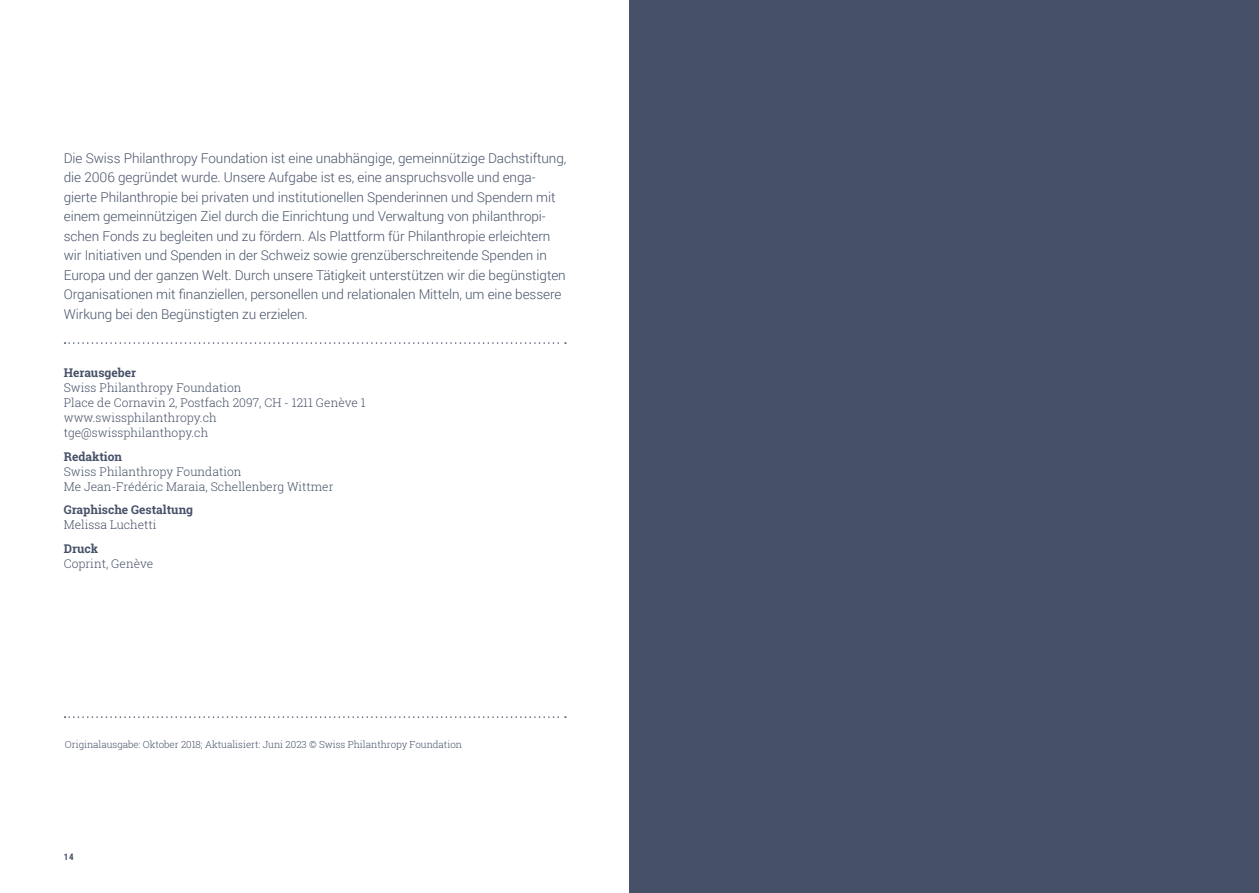
<style>
.page{position:relative;width:1259px;height:893px;background:#fff}
.page>*{position:absolute;margin:0;border:0;box-sizing:border-box;transform-origin:0 0}
.t1{font:300 13.5px/19.5px "Roboto";letter-spacing:-.005em;color:#465168}
.t2{font:300 12px/15px "Roboto Slab";color:#465168}
.t3{font:700 12px "Roboto Slab";color:#465168}
.t4{font:300 9.75px "Roboto Slab";letter-spacing:-.005em;color:#465168}
.t5{font:700 9px "Roboto Condensed";color:#465168}
</style>
<div class="page">
<svg style="left:65px;top:342px;width:501px;height:2px"></svg>
<svg style="left:65px;top:716px;width:501px;height:2px"></svg>
<div style="left:629px;top:0;width:630px;height:893px;background:#465168"></div>
<p class="t1" style="left:64px;top:148px;width:504px">Die Swiss Philanthropy Foundation ist eine unabhängige, gemeinnützige Dachstiftung, die 2006 gegründet wurde. Unsere Aufgabe ist es, eine anspruchsvolle und enga&shy;gierte Philanthropie bei privaten und institutionellen Spenderinnen und Spendern mit einem gemeinnützigen Ziel durch die Einrichtung und Verwaltung von philanthropi&shy;schen Fonds zu begleiten und zu fördern. Als Plattform für Philanthropie erleichtern wir Initiativen und Spenden in der Schweiz sowie grenzüberschreitende Spenden in Europa und der ganzen Welt. Durch unsere Tätigkeit unterstützen wir die begünstigten Organisationen mit finanziellen, personellen und relationalen Mitteln, um eine bessere Wirkung bei den Begünstigten zu erzielen.</p>
<p class="t3" style="left:64px;top:365px;width:74px">Herausgeber</p>
<p class="t2" style="left:64px;top:380px;width:303px">Swiss Philanthropy Foundation<br>Place de Cornavin 2, Postfach 2097, CH - 1211 Genève 1 www.swissphilanthropy.ch<br>tge@swissphilanthopy.ch</p>
<p class="t3" style="left:64px;top:448px;width:60px">Redaktion</p>
<p class="t2" style="left:64px;top:464px;width:271px">Swiss Philanthropy Foundation<br>Me Jean-Frédéric Maraia, Schellenberg Wittmer</p>
<p class="t3" style="left:64px;top:502px;width:131px">Graphische Gestaltung</p>
<p class="t2" style="left:64px;top:517px;width:94px">Melissa Luchetti</p>
<p class="t3" style="left:64px;top:540px;width:36px">Druck</p>
<p class="t2" style="left:64px;top:556px;width:91px">Coprint, Genève</p>
<p class="t4" style="left:65px;top:737px;width:399px">Originalausgabe: Oktober 2018; Aktualisiert: Juni 2023 © Swiss Philanthropy Foundation</p>
<p class="t5" style="left:64px;top:850px;width:12px">14</p>
</div>
